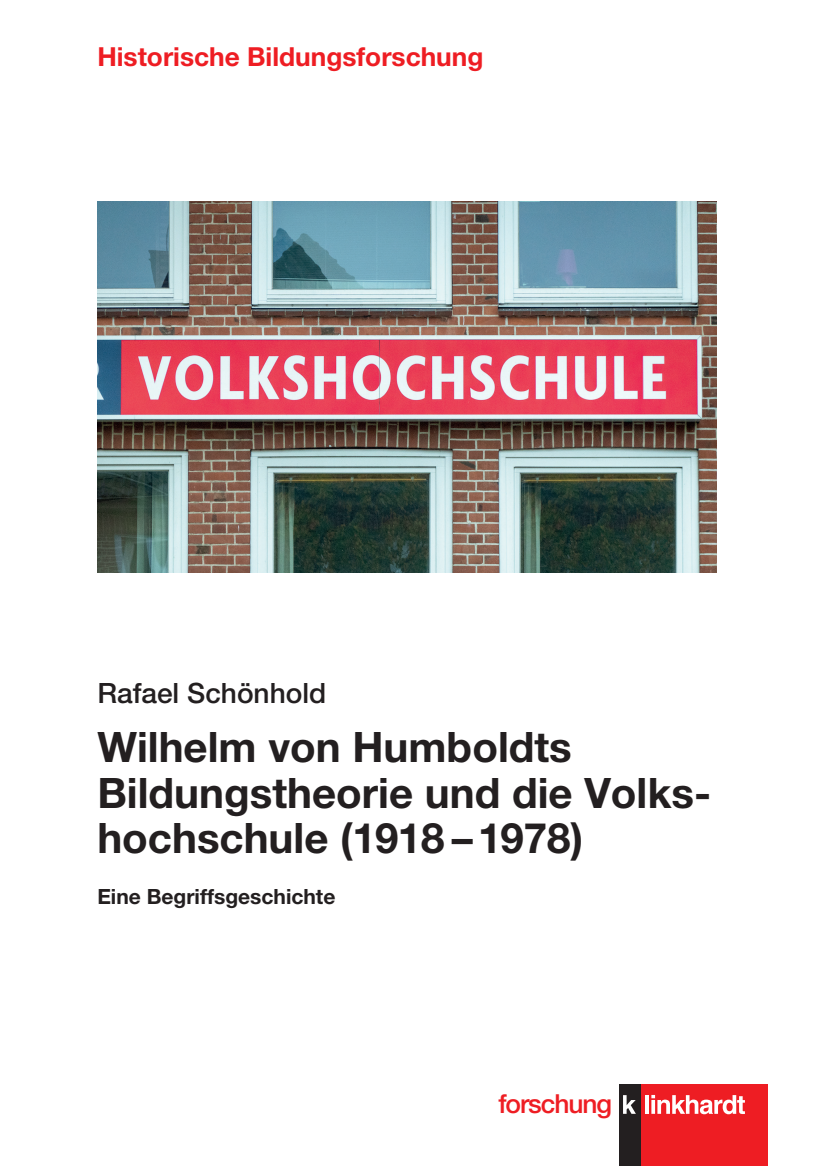
<style>
.page{position:relative;width:819px;height:1166px;background:#fff}
.page>*{position:absolute;margin:0;border:0;box-sizing:border-box;transform-origin:0 0}
.t1{font:700 42px/45.5px "Helvetica Neue LT Pro";color:#231f20}
.t2{font:500 28px "Helvetica Neue LT Pro";color:#231f20}
.t3{font:700 26.25px "Helvetica Neue LT Pro";color:#ee1d23}
.t4{font:500 26.25px "Helvetica Neue LT Pro";letter-spacing:-.04em;color:#ee1d23}
.t5{font:700 21px "Helvetica Neue LT Pro";color:#231f20}
</style>
<div class="page">
<div style="left:618px;top:1084px;width:149px;height:82px;background:#ee1d23"></div>
<div style="left:618px;top:1084px;width:22px;height:82px;background:#231f20"></div>
<svg style="left:623px;top:1095px;width:12px;height:19px"></svg>
<hr style="left:645px;top:1095px;width:4px;height:19px;background:#fff">
<svg style="left:651px;top:1095px;width:93px;height:19px"></svg>
<img style="left:97px;top:202px;width:619px;height:370px">
<p class="t3" style="left:97px;top:41px;width:387px">Historische Bildungsforschung</p>
<p class="t2" style="left:97px;top:676px;width:230px">Rafael Schönhold</p>
<p class="t1" style="left:97px;top:724px;width:615px">Wilhelm von Humboldts<br>Bildungstheorie und die Volks&shy;hochschule (1918 –1978)</p>
<p class="t5" style="left:97px;top:883px;width:239px">Eine Begriffsgeschichte</p>
<p class="t4" style="left:498px;top:1088px;width:115px">forschung</p>
</div>
